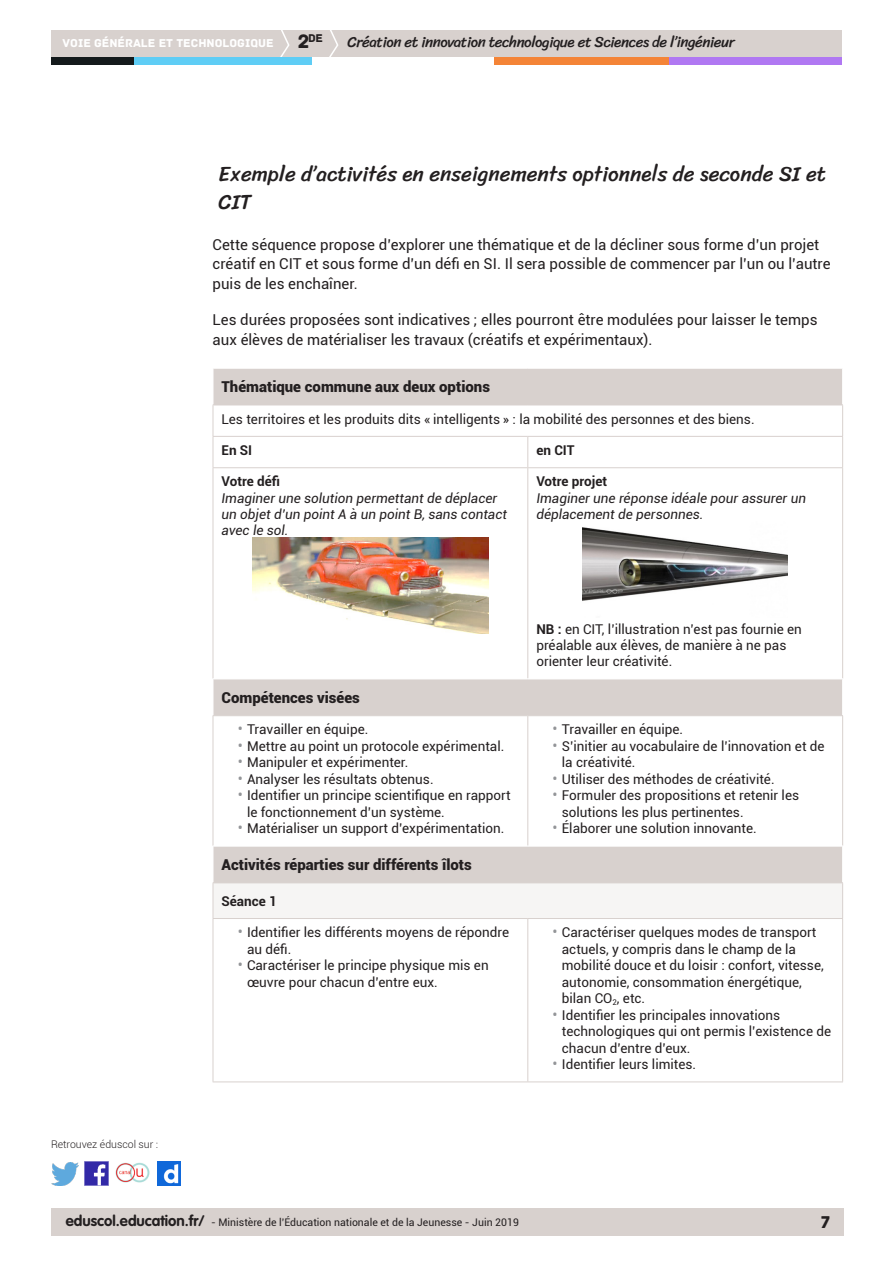
<style>
.page{position:relative;width:893px;height:1263px;background:#fff}
.page>*{position:absolute;margin:0;border:0;box-sizing:border-box;transform-origin:0 0}
._02_titre_1{font:21px/28.5px "Sriracha";color:#231f20}
.t1{font:18px "Archive";color:#231f20}
.Texte_courant{font:15px/19.5px "Roboto";color:#231f20}
.Entête_L1{font:900 15px "Roboto";color:#231f20}
.t2{font:15px "Sriracha";letter-spacing:-.03em;color:#231f20}
.Corps{font:13.5px/16.5px "Roboto";color:#231f20}
.Corps-2{font:italic 13.5px/16.2px "Roboto";color:#231f20}
.Corps-3{font:700 13.5px "Roboto";color:#231f20}
.Entête_C1{font:700 13.5px "Roboto";color:#231f20}
.t3{font:12px "Archive";color:#fff}
.t4{font:11.85px "Archive";color:#231f20}
.t5{font:10.5px "Roboto";color:#231f20}
.t6{font:300 10.5px "Roboto";color:#231f20}
.s1{font-size:20.4px}
.s2{font-size:15px;color:#939598}
.s3{font-weight:700}
.s4{font-family:"VAG Rounded Std";font-weight:700;font-size:15px}
</style>
<div class="page">
<div style="left:51px;top:1209px;width:792px;height:27px;background:#d8d1ce"></div>
<img style="left:85px;top:1162px;width:23px;height:23px">
<img style="left:51px;top:1163px;width:28px;height:22px">
<img style="left:158px;top:1162px;width:22px;height:23px">
<img style="left:115px;top:1162px;width:35px;height:21px">
<div style="left:51px;top:30px;width:791px;height:27px;background:#d8d1ce"></div>
<svg style="left:280px;top:30px;width:10px;height:27px"></svg>
<svg style="left:329px;top:30px;width:9px;height:27px"></svg>
<div style="left:133px;top:57px;width:179px;height:8px;background:#5fcdf5"></div>
<div style="left:51px;top:57px;width:82px;height:8px;background:#141a1c"></div>
<div style="left:667px;top:57px;width:175px;height:8px;background:#b078f2"></div>
<div style="left:494px;top:57px;width:175px;height:8px;background:#f48437"></div>
<div style="left:214px;top:369px;width:628px;height:36px;background:#d8d1ce"></div>
<svg style="left:214px;top:437px;width:628px;height:644px"></svg>
<div style="left:213px;top:883px;width:630px;height:35px;background:#f6f5f4"></div>
<hr style="left:213px;top:436px;width:315px;height:1px;background:#d8d1ce">
<hr style="left:528px;top:436px;width:315px;height:1px;background:#d8d1ce">
<hr style="left:527px;top:437px;width:1px;height:30px;background:#d8d1ce">
<hr style="left:213px;top:467px;width:315px;height:1px;background:#d8d1ce">
<hr style="left:528px;top:467px;width:315px;height:1px;background:#d8d1ce">
<hr style="left:527px;top:468px;width:1px;height:210px;background:#d8d1ce">
<hr style="left:527px;top:716px;width:1px;height:130px;background:#d8d1ce">
<hr style="left:527px;top:919px;width:1px;height:162px;background:#d8d1ce">
<hr style="left:213px;top:405px;width:1px;height:31px;background:#d8d1ce">
<hr style="left:842px;top:405px;width:1px;height:31px;background:#d8d1ce">
<hr style="left:213px;top:437px;width:1px;height:30px;background:#d8d1ce">
<hr style="left:842px;top:437px;width:1px;height:30px;background:#d8d1ce">
<hr style="left:213px;top:468px;width:1px;height:210px;background:#d8d1ce">
<hr style="left:842px;top:468px;width:1px;height:210px;background:#d8d1ce">
<hr style="left:213px;top:716px;width:1px;height:130px;background:#d8d1ce">
<hr style="left:842px;top:716px;width:1px;height:130px;background:#d8d1ce">
<hr style="left:213px;top:919px;width:1px;height:162px;background:#d8d1ce">
<hr style="left:842px;top:919px;width:1px;height:162px;background:#d8d1ce">
<hr style="left:213px;top:405px;width:315px;height:1px;background:#d8d1ce">
<hr style="left:528px;top:405px;width:315px;height:1px;background:#d8d1ce">
<hr style="left:213px;top:678px;width:315px;height:1px;background:#fff">
<hr style="left:528px;top:678px;width:315px;height:1px;background:#fff">
<hr style="left:213px;top:715px;width:315px;height:1px;background:#d8d1ce">
<hr style="left:528px;top:715px;width:315px;height:1px;background:#d8d1ce">
<hr style="left:213px;top:846px;width:315px;height:1px;background:#fff">
<hr style="left:528px;top:846px;width:315px;height:1px;background:#fff">
<hr style="left:213px;top:882px;width:315px;height:1px;background:#d8d1ce">
<hr style="left:213px;top:883px;width:1px;height:35px;background:#d8d1ce">
<hr style="left:528px;top:882px;width:315px;height:1px;background:#d8d1ce">
<hr style="left:842px;top:883px;width:1px;height:35px;background:#d8d1ce">
<hr style="left:213px;top:918px;width:315px;height:1px;background:#d8d1ce">
<hr style="left:528px;top:918px;width:315px;height:1px;background:#d8d1ce">
<hr style="left:213px;top:1081px;width:315px;height:1px;background:#d8d1ce">
<hr style="left:528px;top:1081px;width:315px;height:1px;background:#d8d1ce">
<img style="left:252px;top:538px;width:236px;height:96px">
<img style="left:583px;top:521px;width:205px;height:97px">
<p class="t4" style="left:298px;top:31px;width:27px"><span class="s1">2</span>de</p>
<p class="t3" style="left:63px;top:36px;width:212px">VOIE GÉNÉRALE ET TECHNOLOGIQUE</p>
<p class="t2" style="left:348px;top:33px;width:389px">Création et innovation technologique et Sciences de l’ingénieur</p>
<p class="_02_titre_1" style="left:219px;top:159px;width:609px">Exemple d’activités en enseignements optionnels de seconde SI et<br>CIT</p>
<p class="Texte_courant" style="left:213px;top:234px;width:619px">Cette séquence propose d’explorer une thématique et de la décliner sous forme d’un projet créatif en CIT et sous forme d’un défi en SI. Il sera possible de commencer par l’un ou l’autre puis de les enchaîner.</p>
<p class="Texte_courant" style="left:213px;top:310px;width:606px">Les durées proposées sont indicatives ; elles pourront être modulées pour laisser le temps aux élèves de matérialiser les travaux (créatifs et expérimentaux).</p>
<p class="Entête_L1" style="left:221px;top:376px;width:270px">Thématique commune aux deux options</p>
<p class="Corps" style="left:221px;top:410px;width:535px">Les territoires et les produits dits « intelligents » : la mobilité des personnes et des biens.</p>
<p class="Corps-3" style="left:221px;top:441px;width:32px">En SI</p>
<p class="Corps-3" style="left:536px;top:441px;width:40px">en CIT</p>
<p class="Corps-3" style="left:221px;top:472px;width:60px">Votre défi</p>
<p class="Corps-2" style="left:221px;top:489px;width:287px">Imaginer une solution permettant de déplacer un objet d’un point A à un point B, sans contact avec le sol.</p>
<p class="Corps-3" style="left:536px;top:472px;width:72px">Votre projet</p>
<p class="Corps-2" style="left:536px;top:489px;width:271px">Imaginer une réponse idéale pour assurer un déplacement de personnes.</p>
<p class="t6" style="left:51px;top:1137px;width:109px">Retrouvez éduscol sur :</p>
<p class="Entête_L1" style="left:221px;top:687px;width:140px">Compétences visées</p>
<p class="Corps" style="left:238px;top:721px;width:132px"><span class="s2">•</span> Travailler en équipe.</p>
<p class="Corps" style="left:238px;top:737px;width:268px"><span class="s2">•</span> Mettre au point un protocole expérimental.</p>
<p class="Corps" style="left:238px;top:754px;width:172px"><span class="s2">•</span> Manipuler et expérimenter.</p>
<p class="Corps" style="left:238px;top:770px;width:197px"><span class="s2">•</span> Analyser les résultats obtenus.</p>
<p class="Corps" style="left:247px;top:787px;width:265px;text-indent:-9px"><span class="s2">•</span> Identifier un principe scientifique en rapport le fonctionnement d’un système.</p>
<p class="Corps" style="left:238px;top:820px;width:268px"><span class="s2">•</span> Matérialiser un support d’expérimentation.</p>
<p class="Entête_L1" style="left:221px;top:854px;width:252px">Activités réparties sur différents îlots</p>
<p class="Entête_C1" style="left:221px;top:891px;width:57px">Séance 1</p>
<p class="Corps" style="left:247px;top:923px;width:264px;text-indent:-9px"><span class="s2">•</span> Identifier les différents moyens de répondre au défi.</p>
<p class="Corps" style="left:247px;top:956px;width:243px;text-indent:-9px"><span class="s2">•</span> Caractériser le principe physique mis en œuvre pour chacun d’entre eux.</p>
<p class="Corps" style="left:536px;top:620px;width:267px"><span class="s3">NB :</span> en CIT, l’illustration n’est pas fournie en préalable aux élèves, de manière à ne pas orienter leur créativité.</p>
<p class="Corps" style="left:553px;top:721px;width:132px"><span class="s2">•</span> Travailler en équipe.</p>
<p class="Corps" style="left:562px;top:737px;width:264px;text-indent:-9px"><span class="s2">•</span> S’initier au vocabulaire de l’innovation et de la créativité.</p>
<p class="Corps" style="left:553px;top:770px;width:223px"><span class="s2">•</span> Utiliser des méthodes de créativité.</p>
<p class="Corps" style="left:562px;top:787px;width:239px;text-indent:-9px"><span class="s2">•</span> Formuler des propositions et retenir les solutions les plus pertinentes.</p>
<p class="Corps" style="left:553px;top:820px;width:206px"><span class="s2">•</span> Élaborer une solution innovante.</p>
<p class="Corps" style="left:562px;top:923px;width:263px;text-indent:-9px"><span class="s2">•</span> Caractériser quelques modes de transport actuels, y compris dans le champ de la mobilité douce et du loisir : confort, vitesse, autonomie, consommation énergétique, bilan CO<sub>2</sub>, etc.</p>
<p class="Corps" style="left:562px;top:1006px;width:271px;text-indent:-9px"><span class="s2">•</span> Identifier les principales innovations technologiques qui ont permis l’existence de chacun d’entre d’eux.</p>
<p class="Corps" style="left:553px;top:1055px;width:145px"><span class="s2">•</span> Identifier leurs limites.</p>
<p class="t5" style="left:66px;top:1215px;width:454px"><span class="s4">eduscol.education.fr/</span> - Ministère de l’Éducation nationale et de la Jeunesse - Juin 2019</p>
<h2 class="t1" style="left:820px;top:1211px;width:11px">7</h2>
</div>
